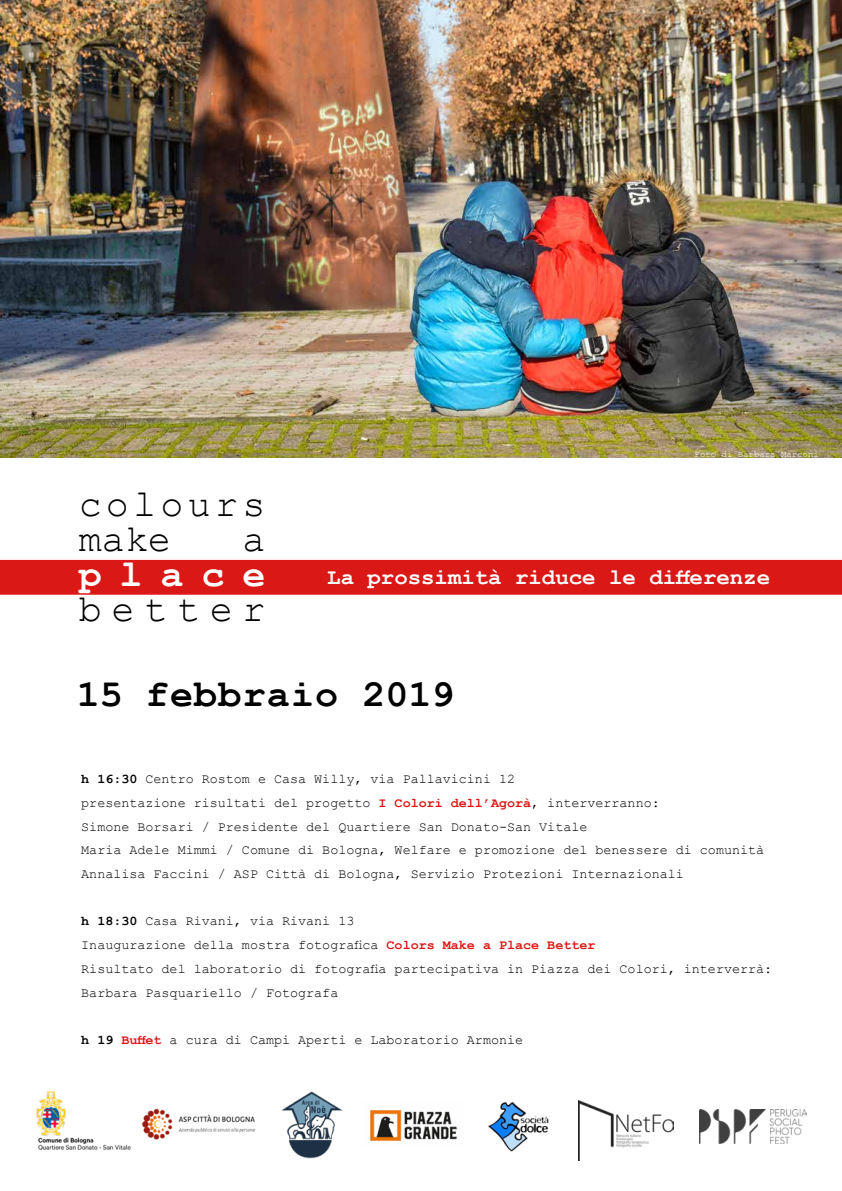
<style>
.page{position:relative;width:842px;height:1191px;background:#fff}
.page>*{position:absolute;margin:0;border:0;box-sizing:border-box;transform-origin:0 0}
.t1{font:38.4px/34.8px "Courier New";letter-spacing:.11em;color:#000}
.t2{font:700 38.4px "Courier New";letter-spacing:.03em;color:#000}
.t3{font:700 38.4px "Courier New";letter-spacing:.465em;color:#fff}
.t4{font:700 22.4px "Courier New";color:#fff}
.t5{font:13.4px/23.7px "Courier New";color:#000}
.t6{font:9px "Courier New";color:#fff}
.s1{font-weight:700}
.s2{font-weight:700;color:#da1816}
</style>
<div class="page">
<div style="left:0;top:560px;width:842px;height:34px;background:#da1816"></div>
<img style="left:0;top:0;width:842px;height:457px">
<img style="left:281px;top:1091px;width:61px;height:67px">
<img style="left:141px;top:1108px;width:115px;height:32px">
<img style="left:700px;top:1109px;width:106px;height:34px">
<img style="left:579px;top:1100px;width:95px;height:60px">
<img style="left:37px;top:1091px;width:94px;height:59px">
<img style="left:370px;top:1110px;width:88px;height:31px">
<img style="left:488px;top:1102px;width:61px;height:50px">
<h1 class="t1" style="left:79px;top:485px;width:188px">colours make</h1>
<h1 class="t1" style="left:242px;top:520px;width:25px">a</h1>
<h1 class="t3" style="left:79px;top:550px;width:188px">place</h1>
<h1 class="t1" style="left:79px;top:590px;width:188px">better</h1>
<p class="t6" style="left:695px;top:448px;width:126px">Foto di Barbara Marconi</p>
<h2 class="t4" style="left:327px;top:562px;width:444px">La prossimità riduce le differenze</h2>
<h1 class="t2" style="left:77px;top:670px;width:379px">15 febbraio 2019</h1>
<p class="t5" style="left:81px;top:766px;width:684px"><span class="s1">h 16:30</span> Centro Rostom e Casa Willy, via Pallavicini 12<br>presentazione risultati del progetto <span class="s2">I Colori dell’Agorà</span>, interverranno:<br>Simone Borsari / Presidente del Quartiere San Donato-San Vitale<br>Maria Adele Mimmi / Comune di Bologna, Welfare e promozione del benessere di comunità Annalisa Faccini / ASP Città di Bologna, Servizio Protezioni Internazionali</p>
<p class="t5" style="left:81px;top:909px;width:692px"><span class="s1">h 18:30</span> Casa Rivani, via Rivani 13<br>Inaugurazione della mostra fotografica <span class="s2">Colors Make a Place Better<br></span>Risultato del laboratorio di fotografia partecipativa in Piazza dei Colori, interverrà:<br>Barbara Pasquariello / Fotografa</p>
<p class="t5" style="left:81px;top:1027px;width:443px"><span class="s1">h 19</span> <span class="s2">Buffet</span> a cura di Campi Aperti e Laboratorio Armonie</p>
</div>
